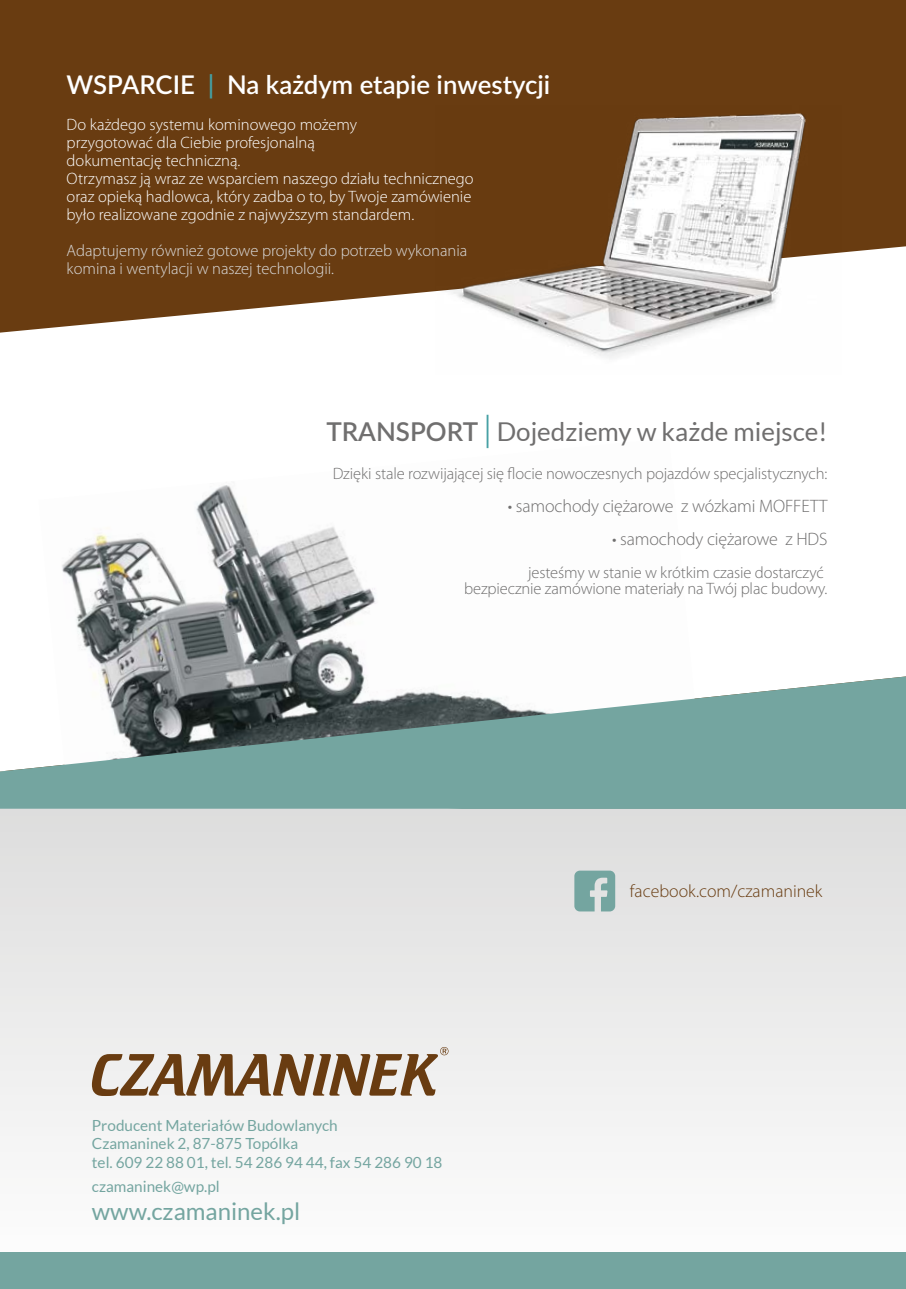
<style>
.page{position:relative;width:906px;height:1289px;background:#fff}
.page>*{position:absolute;margin:0;border:0;box-sizing:border-box;transform-origin:0 0}
.t1{font:25.95px "Lato";color:#706f6f}
.t2{font:600 25.8px "Lato";color:#fff}
.t3{font:24px "Lato";color:#74a5a0}
.t4{font:300 18px "Myriad Pro";letter-spacing:-.01em;color:#706f6f}
.t5{font:300 17.85px "Myriad Pro";color:#693c11}
.t6{font:300 16.5px/18px "Myriad Pro";color:#fff}
.t7{font:300 16.5px/16.5px "Myriad Pro";letter-spacing:-.01em;color:#706f6f;text-align:right}
.t8{font:300 16.5px/18px "Myriad Pro";color:#dadada}
.t9{font:15.3px/18.5px "Lato";color:#74a5a0}
.s1{color:#45a0a4}
.s2{font-weight:600}
.s3{font-size:35.55px;color:#45a0a4}
</style>
<div class="page">
<div style="left:0;top:0;width:906px;height:246px;background:#693c11"></div>
<svg style="left:0;top:246px;width:906px;height:87px;fill:#693c11"></svg>
<img style="left:62px;top:485px;width:314px;height:191px">
<svg style="left:0;top:808px;width:906px;height:328px"></svg>
<svg style="left:0;top:676px;width:906px;height:132px;fill:#74a5a0"></svg>
<div style="left:0;top:1252px;width:906px;height:36px;background:#74a5a0"></div>
<svg style="left:92px;top:1046px;width:356px;height:49px"></svg>
<svg style="left:574px;top:870px;width:41px;height:41px;background:#8cb2ae"></svg>
<img style="left:435px;top:105px;width:407px;height:254px">
<h2 class="t2" style="left:67px;top:66px;width:485px">WSPARCIE <span class="s1">|</span> Na każdym etapie inwestycji</h2>
<p class="t6" style="left:67px;top:115px;width:408px">Do każdego systemu kominowego możemy<br>przygotować dla Ciebie profesjonalną<br>dokumentację techniczną.<br>Otrzymasz ją wraz ze wsparciem naszego działu technicznego oraz opieką hadlowca, który zadba o to, by Twoje zamówienie było realizowane zgodnie z najwyższym standardem.</p>
<p class="t8" style="left:67px;top:241px;width:402px">Adaptujemy również gotowe projekty do potrzeb wykonania komina i wentylacji w naszej technologii.</p>
<h1 class="t1" style="left:326px;top:416px;width:502px"><span class="s2">TRANSPORT</span> <span class="s3">|</span> Dojedziemy w każde miejsce!</h1>
<p class="t7" style="left:333px;top:464px;width:496px">Dzięki stale rozwijającej się flocie nowoczesnych pojazdów specjalistycznych:</p>
<p class="t4" style="left:508px;top:494px;width:321px">• samochody ciężarowe z wózkami MOFFETT</p>
<p class="t4" style="left:612px;top:527px;width:217px">• samochody ciężarowe z HDS</p>
<p class="t7" style="left:464px;top:563px;width:365px">jesteśmy w stanie w krótkim czasie dostarczyć bezpiecznie zamówione materiały na Twój plac budowy.</p>
<p class="t9" style="left:92px;top:1115px;width:352px">Producent Materiałów Budowlanych<br>Czamaninek 2, 87-875 Topólka<br>tel. 609 22 88 01, tel. 54 286 94 44, fax 54 286 90 18</p>
<p class="t9" style="left:92px;top:1176px;width:129px">czamaninek@wp.pl</p>
<h3 class="t3" style="left:92px;top:1198px;width:210px">www.czamaninek.pl</h3>
<p class="t5" style="left:630px;top:880px;width:194px">facebook.com/czamaninek</p>
</div>
